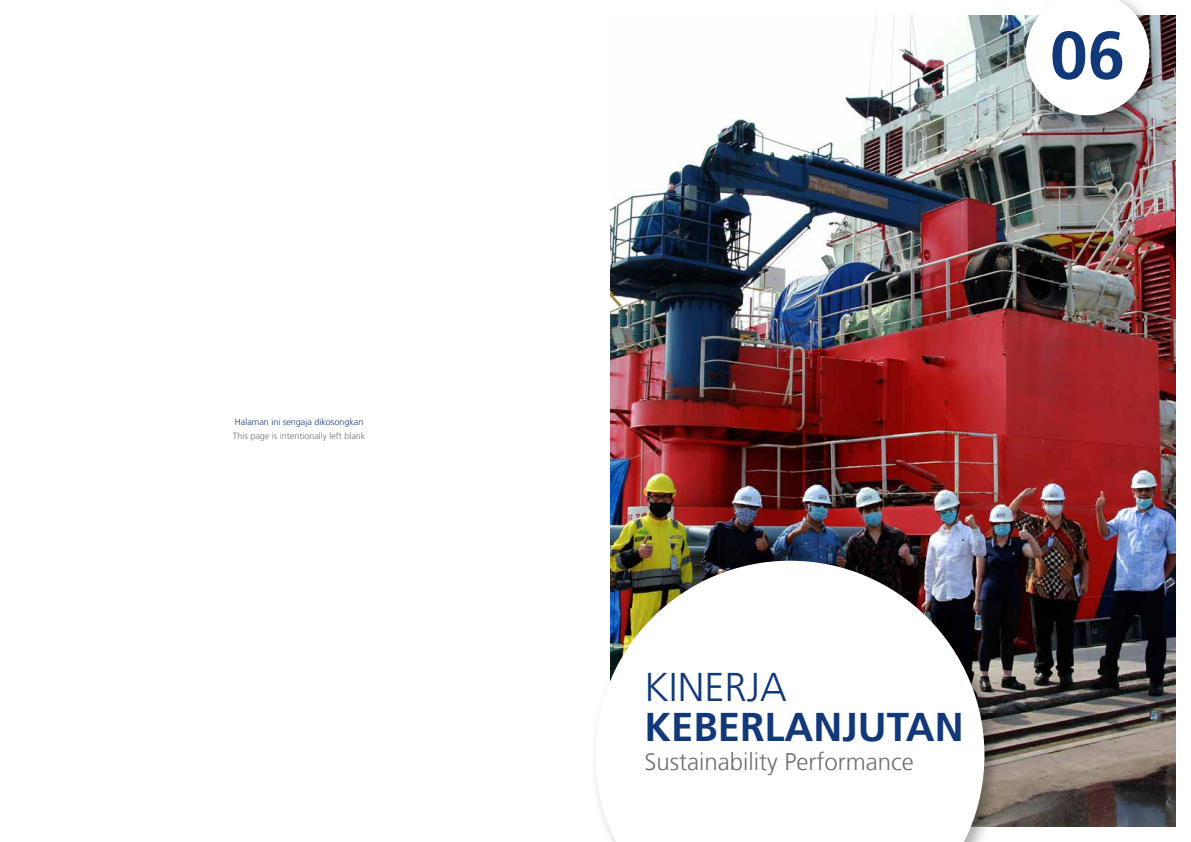
<style>
.page{position:relative;width:1191px;height:842px;background:#fff}
.page>*{position:absolute;margin:0;border:0;box-sizing:border-box;transform-origin:0 0}
.t1{font:700 67.5px "Frutiger LT";color:#113879}
.t2{font:700 40px "Frutiger LT";color:#113879}
.t3{font:300 40px "Frutiger LT";color:#113879}
.t4{font:300 24px "Frutiger LT";color:#6d6e71}
.t5{font:300 9px "Frutiger LT";color:#6d6e71}
.t6{font:300 9px "Frutiger LT";color:#113879}
</style>
<div class="page">
<img style="left:611px;top:16px;width:564px;height:810px">
<div style="left:589px;top:554px;width:414px;height:288px;background:#000;opacity:.34"></div>
<svg style="left:595px;top:561px;width:389px;height:281px"></svg>
<div style="left:1019px;top:0;width:148px;height:134px;background:#000;opacity:.34"></div>
<svg style="left:1025px;top:0;width:124px;height:115px"></svg>
<p class="t6" style="left:235px;top:417px;width:130px">Halaman ini sengaja dikosongkan</p>
<p class="t5" style="left:233px;top:431px;width:134px">This page is intentionally left blank</p>
<h1 class="t1" style="left:1050px;top:16px;width:77px">06</h1>
<h2 class="t3" style="left:644px;top:665px;width:144px">KINERJA</h2>
<h2 class="t2" style="left:644px;top:704px;width:321px">KEBERLANJUTAN</h2>
<h3 class="t4" style="left:644px;top:748px;width:271px">Sustainability Performance</h3>
</div>
